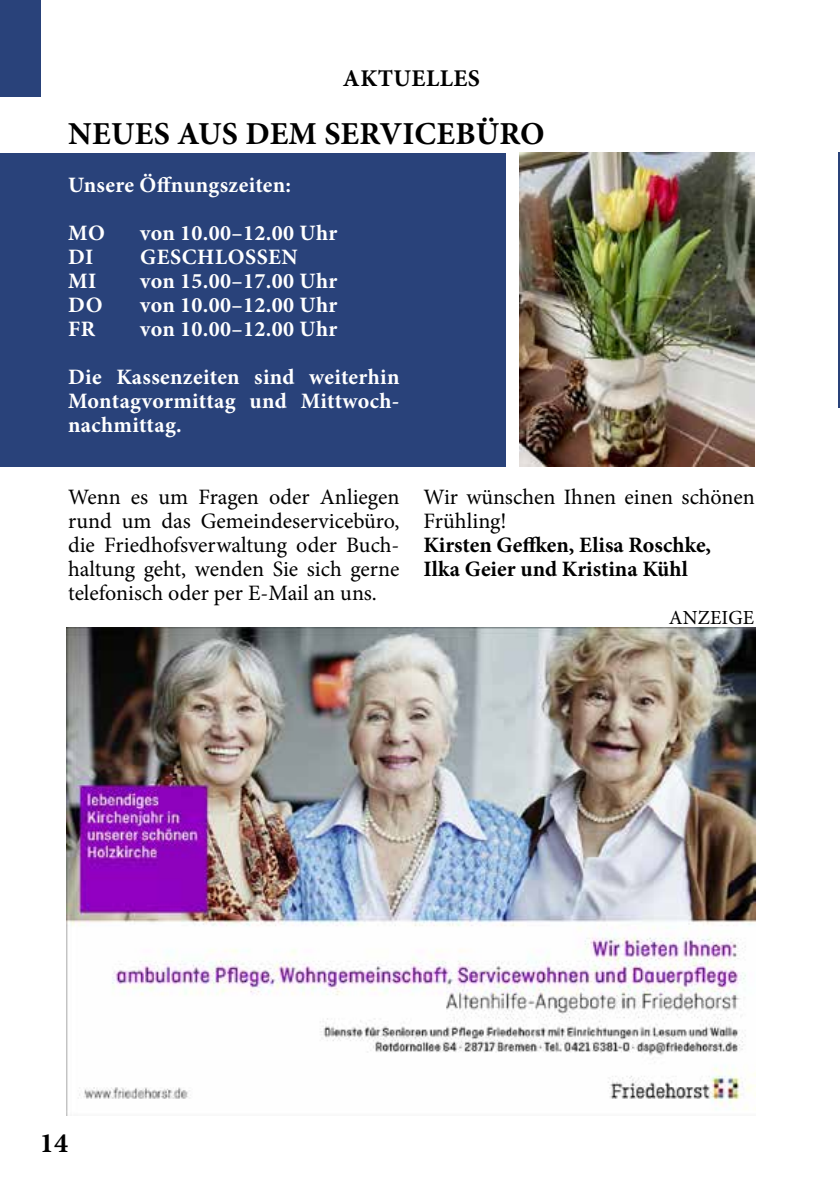
<style>
.page{position:relative;width:840px;height:1191px;background:#fff}
.page>*{position:absolute;margin:0;border:0;box-sizing:border-box;transform-origin:0 0}
.t1{font:700 32px "Minion Pro";letter-spacing:.01em;color:#000}
.t2{font:700 28px "Minion Pro";color:#000}
.t3{font:700 24px "Minion Pro";letter-spacing:.02em;color:#000}
.t4{font:22px/24px "Minion Pro";color:#000;text-align:justify}
.t5{font:700 22px/48px "Minion Pro";letter-spacing:.015em;color:#fff}
.t6{font:700 22px/24px "Minion Pro";color:#000}
.t7{font:20px "Minion Pro";letter-spacing:.01em;color:#000}
</style>
<div class="page">
<div style="left:0;top:0;width:40px;height:96px;background:#29427a"></div>
<hr style="left:838px;top:153px;width:1px;height:255px;background:#29427a">
<div style="left:0;top:153px;width:505px;height:313px;background:#29427a"></div>
<img style="left:519px;top:153px;width:235px;height:313px">
<img style="left:66px;top:627px;width:689px;height:488px">
<p class="t3" style="left:343px;top:61px;width:138px">AKTUELLES</p>
<h1 class="t1" style="left:68px;top:111px;width:478px">NEUES AUS DEM SERVICEBÜRO</h1>
<p class="t5" style="left:68px;top:161px;width:224px">Unsere Öffnungszeiten:<br>MO</p>
<p class="t5" style="left:140px;top:209px;width:198px">von 10.00–12.00 Uhr</p>
<p class="t5" style="left:68px;top:233px;width:27px">DI</p>
<p class="t5" style="left:140px;top:233px;width:159px">GESCHLOSSEN</p>
<p class="t5" style="left:68px;top:257px;width:30px">MI</p>
<p class="t5" style="left:140px;top:257px;width:198px">von 15.00–17.00 Uhr</p>
<p class="t5" style="left:68px;top:281px;width:36px">DO</p>
<p class="t5" style="left:140px;top:281px;width:198px">von 10.00–12.00 Uhr</p>
<p class="t5" style="left:68px;top:305px;width:29px">FR</p>
<p class="t5" style="left:68px;top:305px;width:332px;text-align:center">von 10.00–12.00 Uhr<br>Die Kassenzeiten sind weiterhin</p>
<p class="t5" style="left:68px;top:389px;width:332px;line-height:24px">Montagvormittag und Mittwoch&shy;nachmittag.</p>
<p class="t4" style="left:68px;top:485px;width:333px">Wenn es um Fragen oder Anliegen rund um das Gemeindeservicebüro, die Friedhofsverwaltung oder Buch&shy;haltung geht, wenden Sie sich gerne telefonisch oder per E-Mail an uns.</p>
<p class="t4" style="left:423px;top:485px;width:333px">Wir wünschen Ihnen einen schönen<br>Frühling!</p>
<p class="t6" style="left:423px;top:533px;width:289px">Kirsten Geffken, Elisa Roschke,<br>Ilka Geier und Kristina Kühl</p>
<p class="t7" style="left:668px;top:604px;width:87px">ANZEIGE</p>
<p class="t2" style="left:40px;top:1123px;width:30px">14</p>
</div>
